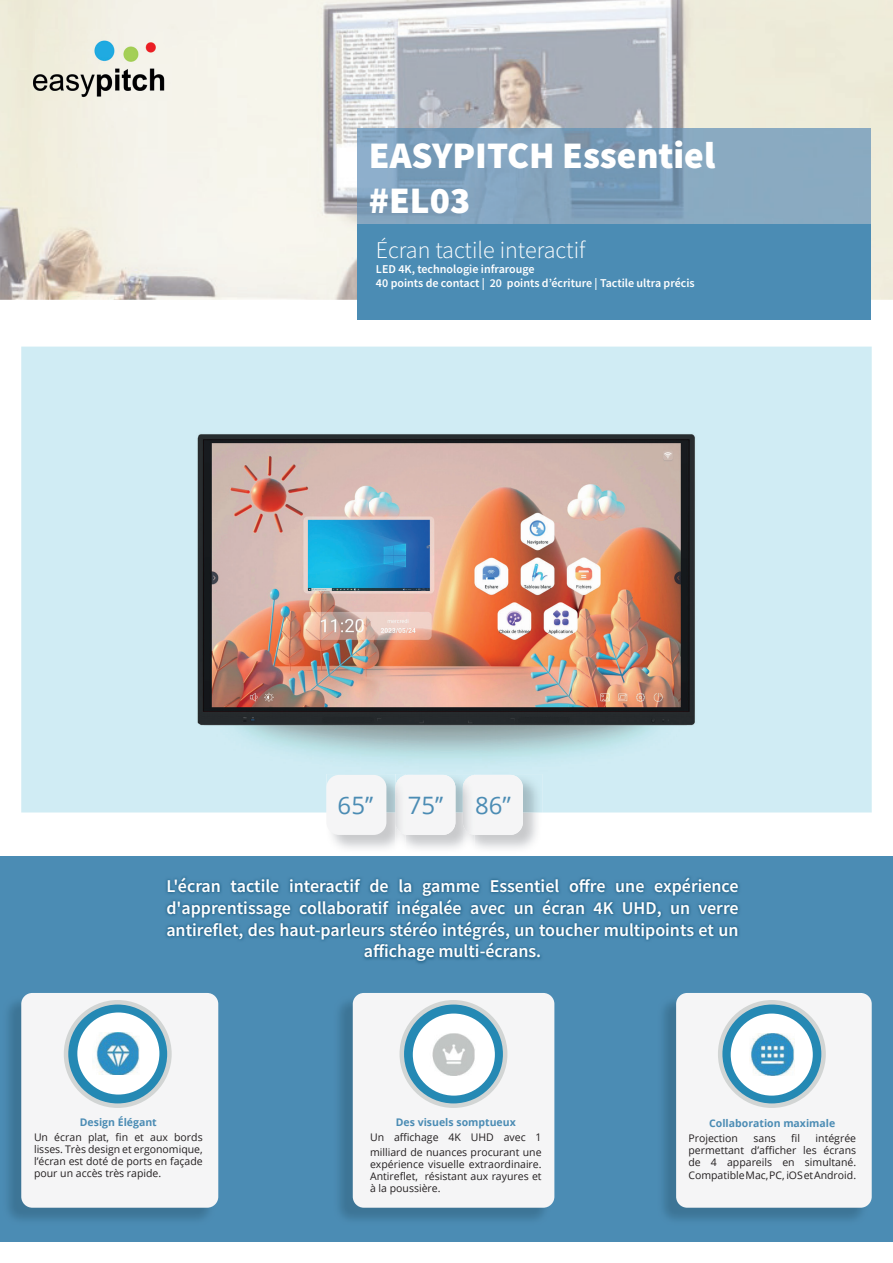
<style>
.page{position:relative;width:893px;height:1263px;background:#fff}
.page>*{position:absolute;margin:0;border:0;box-sizing:border-box;transform-origin:0 0}
.t1{font:900 37.5px/45px "Source Sans Pro";color:#fff}
.t2{font:300 24px "Source Sans Pro";color:#fff}
.t3{font:24px "Open Sans";color:#4b8cb4}
.t4{font:600 18px/21.6px "Source Sans Pro";color:#fff;text-align:center}
.t5{font:600 12px/14.4px "Source Sans Pro";color:#fff}
.t6{font:10.5px/12px "Open Sans";color:#231f20;text-align:justify}
.t7{font:700 10.5px "Open Sans";color:#4b8cb4}
</style>
<div class="page">
<div style="left:0;top:856px;width:893px;height:386px;background:#4b8cb4"></div>
<img style="left:165px;top:877px;width:575px;height:87px">
<img style="left:8px;top:995px;width:207px;height:225px">
<div style="left:21px;top:993px;width:197px;height:215px;background:#f5f5f6;border-radius:11px"></div>
<img style="left:339px;top:995px;width:212px;height:225px">
<div style="left:353px;top:993px;width:201px;height:215px;background:#f5f5f6;border-radius:11px"></div>
<img style="left:663px;top:995px;width:200px;height:225px">
<div style="left:676px;top:993px;width:196px;height:215px;background:#f5f5f6;border-radius:11px"></div>
<img style="left:0;top:0;width:893px;height:300px">
<svg style="left:64px;top:1000px;width:108px;height:108px"></svg>
<svg style="left:400px;top:1000px;width:107px;height:108px"></svg>
<svg style="left:718px;top:1000px;width:108px;height:108px"></svg>
<div style="left:77px;top:1012px;width:82px;height:82px;background:#fff;border-radius:50%"></div>
<div style="left:413px;top:1013px;width:82px;height:82px;background:#fff;border-radius:50%"></div>
<div style="left:731px;top:1013px;width:82px;height:82px;background:#fff;border-radius:50%"></div>
<img style="left:357px;top:129px;width:514px;height:95px">
<div style="left:357px;top:224px;width:514px;height:96px;background:#4b8cb4"></div>
<img style="left:21px;top:347px;width:851px;height:465px">
<img style="left:326px;top:774px;width:216px;height:75px">
<div style="left:463px;top:775px;width:60px;height:60px;background:#f5f5f6;border-radius:13px"></div>
<img style="left:463px;top:835px;width:12px;height:14px">
<svg style="left:463px;top:774px;width:12px;height:1px"></svg>
<img style="left:463px;top:775px;width:9px;height:60px">
<div style="left:395px;top:775px;width:60px;height:60px;background:#f5f5f6;border-radius:13px"></div>
<img style="left:395px;top:835px;width:11px;height:14px">
<img style="left:395px;top:775px;width:9px;height:60px">
<div style="left:326px;top:775px;width:60px;height:60px;background:#f5f5f6;border-radius:13px"></div>
<img style="left:93px;top:1032px;width:46px;height:42px">
<img style="left:432px;top:1033px;width:43px;height:42px">
<img style="left:750px;top:1033px;width:44px;height:42px">
<img style="left:29px;top:29px;width:143px;height:71px">
<h1 class="t1" style="left:369px;top:133px;width:348px">EASYPITCH Essentiel #EL03</h1>
<h2 class="t2" style="left:376px;top:236px;width:211px">Écran tactile interactif</h2>
<p class="t5" style="left:376px;top:262px;width:320px">LED 4K, technologie infrarouge<br>40 points de contact | 20 points dʼécriture | Tactile ultra précis</p>
<h2 class="t3" style="left:338px;top:789px;width:37px">65’’</h2>
<h2 class="t3" style="left:408px;top:789px;width:37px">75’’</h2>
<h2 class="t3" style="left:475px;top:789px;width:37px">86’’</h2>
<p class="t4" style="left:166px;top:875px;width:574px">L'écran tactile interactif de la gamme Essentiel offre une expérience d'apprentissage collaboratif inégalée avec un écran 4K UHD, un verre antireflet, des haut-parleurs stéréo intégrés, un toucher multipoints et un affichage multi-écrans.</p>
<p class="t7" style="left:80px;top:1115px;width:78px">Design Élégant</p>
<p class="t6" style="left:34px;top:1131px;width:170px">Un écran plat, fin et aux bords lisses. Très design et ergonomique, l’écran est doté de ports en façade pour un accès très rapide.</p>
<p class="t7" style="left:396px;top:1115px;width:121px">Des visuels somptueux</p>
<p class="t6" style="left:370px;top:1130px;width:173px;line-height:15px">Un affichage 4K UHD avec 1 milliard de nuances procurant une</p>
<p class="t6" style="left:370px;top:1158px;width:173px">expérience visuelle extraordinaire.<br>Antireflet, résistant aux rayures et à la poussière.</p>
<p class="t7" style="left:709px;top:1116px;width:128px">Collaboration maximale</p>
<p class="t6" style="left:688px;top:1132px;width:51px">Projection</p>
<p class="t6" style="left:753px;top:1132px;width:24px">sans</p>
<p class="t6" style="left:791px;top:1132px;width:10px">fil</p>
<p class="t6" style="left:688px;top:1132px;width:169px;text-indent:127px">intégrée permettant d’afficher les écrans de 4 appareils en simultané.<br>Compatible Mac, PC, iOS et Android.</p>
</div>
